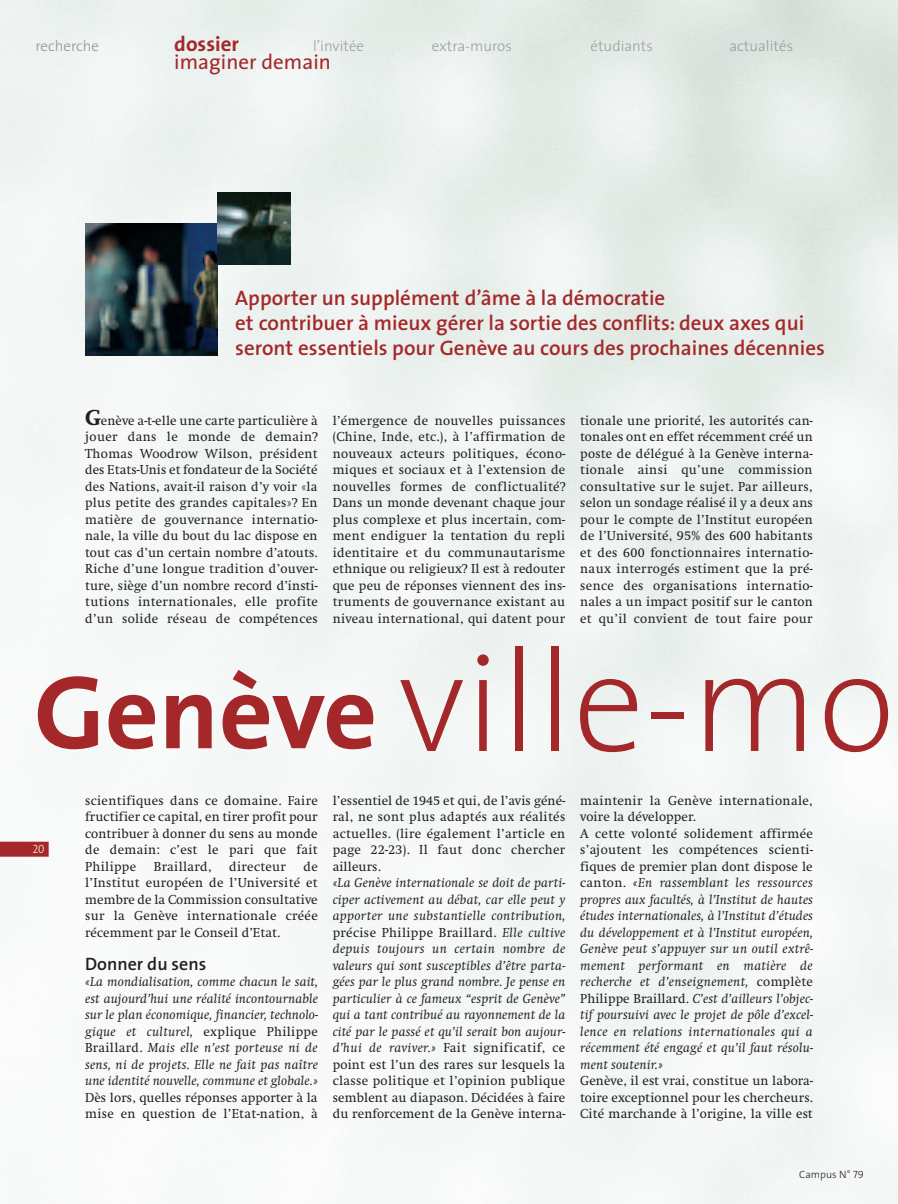
<style>
.page{position:relative;width:898px;height:1204px;background:#fff}
.page>*{position:absolute;margin:0;border:0;box-sizing:border-box;transform-origin:0 0}
.t1{font:200 142.5px "The Sans";color:#a42829}
.t2{font:600 21px/25.2px "The Sans";color:#a42829}
.t3{font:21px "The Sans";color:#a42829}
.t4{font:700 21px "The Sans";color:#a42829}
.t5{font:600 18px "The Sans";color:#231f20}
.t6{font:300 15px "The Sans";color:#9d9fa2}
.t7{font:300 15px "The Sans";color:#939598}
.t8{font:13.5px/16.5px "Swift";letter-spacing:.02em;color:#231f20;text-align:justify}
.t9{font:italic 13.5px/16.5px "Swift";letter-spacing:.01em;color:#231f20;text-align:justify}
.t10{font:12px "The Sans Light Caps";color:#fff;scale:.9 1}
.t11{font:300 10.5px "The Sans";color:#231f20}
.s1{font-weight:800;font-size:22.5px}
.s2{font-weight:700;font-size:105px}
.s3{font-style:normal}
.s4{font-family:"The Sans Light Caps";font-weight:400}
</style>
<div class="page">
<img style="left:0;top:0;width:897px;height:1203px">
<div style="left:0;top:841px;width:49px;height:15px;background:#a42829"></div>
<img style="left:85px;top:223px;width:132px;height:133px">
<img style="left:217px;top:192px;width:73px;height:72px">
<p class="t7" style="left:36px;top:40px;width:65px">recherche</p>
<h2 class="t4" style="left:174px;top:36px;width:66px">dossier</h2>
<p class="t6" style="left:313px;top:40px;width:53px">l’invitée</p>
<p class="t6" style="left:432px;top:40px;width:81px">extra-muros</p>
<p class="t6" style="left:590px;top:40px;width:64px">étudiants</p>
<p class="t6" style="left:729px;top:40px;width:65px">actualités</p>
<h2 class="t3" style="left:174px;top:54px;width:158px">imaginer demain</h2>
<h2 class="t2" style="left:235px;top:287px;width:591px">Apporter un supplément d’âme à la démocratie<br>et contribuer à mieux gérer la sortie des conflits: deux axes qui seront essentiels pour Genève au cours des prochaines décennies</h2>
<p class="t8" style="left:85px;top:412px;width:234px"><span class="s1">G</span>enève a-t-elle une carte particulière à jouer dans le monde de demain?<br>Thomas Woodrow Wilson, président des Etats-Unis et fondateur de la Société des Nations, avait-il raison d’y voir «la plus petite des grandes capitales»? En matière de gouvernance internatio&shy;nale, la ville du bout du lac dispose en tout cas d’un certain nombre d’atouts.<br>Riche d’une longue tradition d’ouver&shy;ture, siège d’un nombre record d’insti&shy;tutions internationales, elle profite d’un solide réseau de compétences</p>
<p class="t8" style="left:332px;top:412px;width:234px">l’émergence de nouvelles puissances (Chine, Inde, etc.), à l’affirmation de nouveaux acteurs politiques, écono&shy;miques et sociaux et à l’extension de nouvelles formes de conflictualité?<br>Dans un monde devenant chaque jour plus complexe et plus incertain, com&shy;ment endiguer la tentation du repli identitaire et du communautarisme ethnique ou religieux? Il est à redouter que peu de réponses viennent des ins&shy;truments de gouvernance existant au niveau international, qui datent pour</p>
<p class="t8" style="left:580px;top:412px;width:234px">tionale une priorité, les autorités can&shy;tonales ont en effet récemment créé un poste de délégué à la Genève interna&shy;tionale ainsi qu’une commission consultative sur le sujet. Par ailleurs, selon un sondage réalisé il y a deux ans pour le compte de l’Institut européen de l’Université, 95% des 600 habitants et des 600 fonctionnaires internatio&shy;naux interrogés estiment que la pré&shy;sence des organisations internatio&shy;nales a un impact positif sur le canton et qu’il convient de tout faire pour</p>
<h1 class="t1" style="left:34px;top:647px;width:862px"><span class="s2">Genève</span> ville-mo</h1>
<p class="t10" style="left:33px;top:845px;width:15px">20</p>
<p class="t8" style="left:85px;top:791px;width:234px">scientifiques dans ce domaine. Faire fructifier ce capital, en tirer profit pour contribuer à donner du sens au monde de demain: c’est le pari que fait Philippe</p>
<p class="t8" style="left:85px;top:857px;width:234px;text-indent:218px">de l’Institut européen de l’Université et membre de la Commission consultative sur la Genève internationale créée récemment par le Conseil d’Etat.</p>
<h3 class="t5" style="left:85px;top:956px;width:123px">Donner du sens</h3>
<p class="t9" style="left:85px;top:973px;width:234px">«La mondialisation, comme chacun le sait, est aujourd’hui une réalité incontournable sur le plan économique, financier, technolo&shy;gique et culturel, <span class="s3">explique Philippe Braillard.</span> Mais elle n’est porteuse ni de sens, ni de projets. Elle ne fait pas naître une identité nouvelle, commune et globale.»</p>
<p class="t8" style="left:85px;top:1088px;width:234px">Dès lors, quelles réponses apporter à la mise en question de l’Etat-nation, à</p>
<p class="t8" style="left:154px;top:857px;width:59px">Braillard,</p>
<p class="t8" style="left:229px;top:857px;width:58px">directeur</p>
<p class="t8" style="left:332px;top:791px;width:234px">l’essentiel de 1945 et qui, de l’avis géné&shy;ral, ne sont plus adaptés aux réalités actuelles. (lire également l’article en page 22-23). Il faut donc chercher ailleurs.</p>
<p class="t9" style="left:332px;top:874px;width:234px">«La Genève internationale se doit de parti&shy;ciper activement au débat, car elle peut y apporter une substantielle contribution, <span class="s3">précise Philippe Braillard.</span> Elle cultive depuis toujours un certain nombre de valeurs qui sont susceptibles d’être parta&shy;gées par le plus grand nombre. Je pense en particulier à ce fameux “esprit de Genève” qui a tant contribué au rayonnement de la cité par le passé et qu’il serait bon aujour&shy;d’hui de raviver.» <span class="s3">Fait significatif, ce point est l’un des rares sur lesquels la classe politique et l’opinion publique semblent au diapason. Décidées à faire du renforcement de la Genève interna-</span></p>
<p class="t9" style="left:580px;top:791px;width:234px;text-align:left"><span class="s3">maintenir la Genève internationale, voire la développer.<br>A cette volonté solidement affirmée s’ajoutent les compétences scienti&shy;fiques de premier plan dont dispose le canton.</span> «En rassemblant les ressources propres aux facultés, à l’Institut de hautes études internationales, à l’Institut d’études du développement et à l’Institut européen, Genève peut s’appuyer sur un outil extrê&shy;mement performant en matière de recherche et d’enseignement, <span class="s3">complète Philippe Braillard.</span> C’est d’ailleurs l’objec&shy;tif poursuivi avec le projet de pôle d’excel&shy;lence en relations internationales qui a récemment été engagé et qu’il faut résolu&shy;ment soutenir.»</p>
<p class="t8" style="left:580px;top:1072px;width:234px">Genève, il est vrai, constitue un labora&shy;toire exceptionnel pour les chercheurs.<br>Cité marchande à l’origine, la ville est</p>
<p class="t11" style="left:799px;top:1170px;width:66px">Campus N° <span class="s4">79</span></p>
</div>
